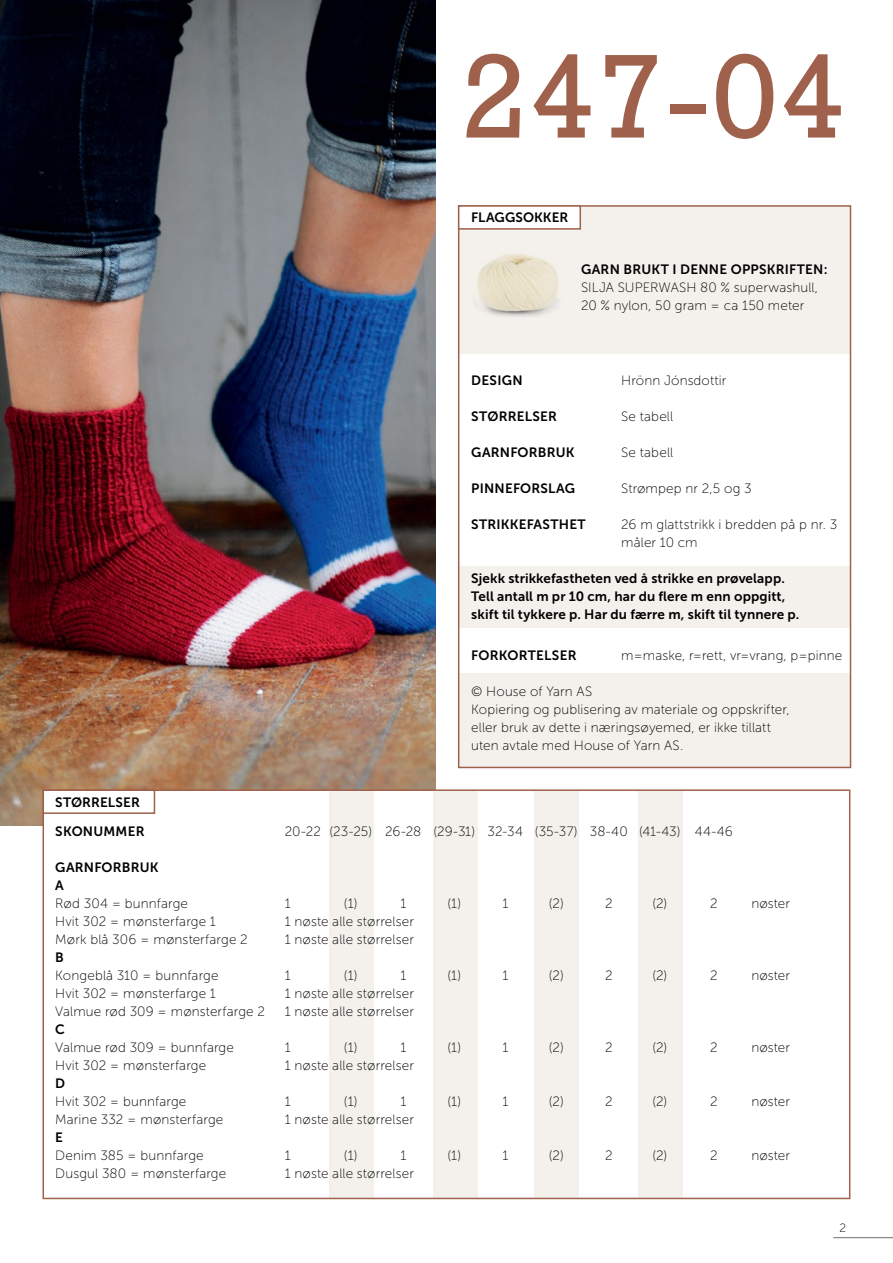
<style>
.page{position:relative;width:893px;height:1263px;background:#fff}
.page>*{position:absolute;margin:0;border:0;box-sizing:border-box;transform-origin:0 0}
.t1{font:121.5px "Rockwell";color:#9f614b}
.INNHOLD{font:13.5px/18px "Museo Sans 100";letter-spacing:.01em;color:#000}
.INNHOLD-2{font:13.5px "Museo Sans 700";letter-spacing:.01em;color:#000}
.INNHOLD-_Opps{font:13.5px "Museo Sans 700";letter-spacing:.005em;color:#000}
.t2{font:12px "Museo Sans 100";color:#000}
</style>
<div class="page">
<hr style="left:833px;top:1237px;width:60px;height:1px;background:#6d6e71">
<img style="left:0;top:0;width:436px;height:826px">
<div style="left:459px;top:206px;width:391px;height:148px;background:#f4f1ed"></div>
<div style="left:459px;top:566px;width:391px;height:61px;background:#f4f1ed"></div>
<div style="left:459px;top:673px;width:391px;height:95px;background:#f4f1ed"></div>
<div style="left:458px;top:205px;width:393px;height:563px;border:2px solid #9f614b"></div>
<div style="left:458px;top:205px;width:123px;height:25px;background:#fff;border:2px solid #9f614b"></div>
<img style="left:477px;top:253px;width:82px;height:64px">
<div style="left:44px;top:790px;width:806px;height:408px;background:#fff"></div>
<div style="left:433px;top:790px;width:44px;height:408px;background:#f4f1ed"></div>
<div style="left:330px;top:790px;width:44px;height:408px;background:#f4f1ed"></div>
<div style="left:535px;top:790px;width:44px;height:408px;background:#f4f1ed"></div>
<div style="left:639px;top:790px;width:44px;height:408px;background:#f4f1ed"></div>
<div style="left:43px;top:789px;width:807px;height:410px;border:2px solid #9f614b"></div>
<div style="left:43px;top:789px;width:112px;height:25px;background:#fff;border:2px solid #9f614b"></div>
<p class="t1" style="left:462px;top:26px;width:386px">247-04</p>
<p class="INNHOLD-_Opps" style="left:471px;top:210px;width:99px">FLAGGSOKKER</p>
<p class="INNHOLD-2" style="left:581px;top:261px;width:248px">GARN BRUKT I DENNE OPPSKRIFTEN:</p>
<p class="INNHOLD" style="left:581px;top:278px;width:239px">SILJA SUPERWASH 80 % superwashull,</p>
<p class="INNHOLD" style="left:581px;top:296px;width:225px">20 % nylon, 50 gram = ca 150 meter</p>
<p class="INNHOLD-2" style="left:471px;top:373px;width:53px">DESIGN</p>
<p class="INNHOLD" style="left:621px;top:372px;width:107px">Hrönn Jónsdottir</p>
<p class="INNHOLD-2" style="left:471px;top:409px;width:87px">STØRRELSER</p>
<p class="INNHOLD" style="left:621px;top:408px;width:53px">Se tabell</p>
<p class="INNHOLD-2" style="left:471px;top:445px;width:105px">GARNFORBRUK</p>
<p class="INNHOLD" style="left:621px;top:444px;width:53px">Se tabell</p>
<p class="INNHOLD-2" style="left:471px;top:481px;width:105px">PINNEFORSLAG</p>
<p class="INNHOLD" style="left:621px;top:480px;width:132px">Strømpep nr 2,5 og 3</p>
<p class="INNHOLD-2" style="left:471px;top:517px;width:116px">STRIKKEFASTHET</p>
<p class="INNHOLD" style="left:621px;top:516px;width:217px">26 m glattstrikk i bredden på p nr. 3 måler 10 cm</p>
<p class="INNHOLD-2" style="left:471px;top:571px;width:315px">Sjekk strikkefastheten ved å strikke en prøvelapp.</p>
<p class="INNHOLD-2" style="left:471px;top:589px;width:316px">Tell antall m pr 10 cm, har du flere m enn oppgitt,</p>
<p class="INNHOLD-2" style="left:471px;top:607px;width:330px">skift til tykkere p. Har du færre m, skift til tynnere p.</p>
<p class="INNHOLD-2" style="left:471px;top:648px;width:107px">FORKORTELSER</p>
<p class="INNHOLD" style="left:621px;top:646px;width:223px">m=maske, r=rett, vr=vrang, p=pinne</p>
<p class="INNHOLD" style="left:471px;top:682px;width:123px">© House of Yarn AS</p>
<p class="INNHOLD" style="left:471px;top:700px;width:320px">Kopiering og publisering av materiale og oppskrifter,</p>
<p class="INNHOLD" style="left:471px;top:718px;width:301px">eller bruk av dette i næringsøyemed, er ikke tillatt</p>
<p class="INNHOLD" style="left:471px;top:736px;width:214px">uten avtale med House of Yarn AS.</p>
<p class="INNHOLD-_Opps" style="left:55px;top:794px;width:86px">STØRRELSER</p>
<p class="INNHOLD-2" style="left:55px;top:824px;width:91px">SKONUMMER</p>
<p class="INNHOLD" style="left:285px;top:822px;width:450px">20-22 (23-25) 26-28 (29-31) 32-34 (35-37) 38-40 (41-43) 44-46</p>
<p class="INNHOLD-2" style="left:55px;top:860px;width:105px">GARNFORBRUK</p>
<p class="INNHOLD-2" style="left:55px;top:878px;width:10px">A</p>
<p class="INNHOLD" style="left:55px;top:894px;width:134px">Rød 304 = bunnfarge</p>
<p class="INNHOLD" style="left:285px;top:894px;width:7px">1</p>
<p class="INNHOLD" style="left:344px;top:894px;width:15px">(1)</p>
<p class="INNHOLD" style="left:400px;top:894px;width:7px">1</p>
<p class="INNHOLD" style="left:447px;top:894px;width:15px">(1)</p>
<p class="INNHOLD" style="left:502px;top:894px;width:7px">1</p>
<p class="INNHOLD" style="left:549px;top:894px;width:16px">(2)</p>
<p class="INNHOLD" style="left:605px;top:894px;width:9px">2</p>
<p class="INNHOLD" style="left:652px;top:894px;width:16px">(2)</p>
<p class="INNHOLD" style="left:710px;top:894px;width:9px">2</p>
<p class="INNHOLD" style="left:751px;top:894px;width:40px">nøster</p>
<p class="INNHOLD" style="left:55px;top:912px;width:162px">Hvit 302 = mønsterfarge 1</p>
<p class="INNHOLD" style="left:285px;top:912px;width:131px">1 nøste alle størrelser</p>
<p class="INNHOLD" style="left:55px;top:930px;width:194px">Mørk blå 306 = mønsterfarge 2</p>
<p class="INNHOLD" style="left:285px;top:930px;width:131px">1 nøste alle størrelser</p>
<p class="INNHOLD-2" style="left:55px;top:950px;width:10px">B</p>
<p class="INNHOLD" style="left:55px;top:966px;width:165px">Kongeblå 310 = bunnfarge</p>
<p class="INNHOLD" style="left:285px;top:966px;width:7px">1</p>
<p class="INNHOLD" style="left:344px;top:966px;width:15px">(1)</p>
<p class="INNHOLD" style="left:400px;top:966px;width:7px">1</p>
<p class="INNHOLD" style="left:447px;top:966px;width:15px">(1)</p>
<p class="INNHOLD" style="left:502px;top:966px;width:7px">1</p>
<p class="INNHOLD" style="left:549px;top:966px;width:16px">(2)</p>
<p class="INNHOLD" style="left:605px;top:966px;width:9px">2</p>
<p class="INNHOLD" style="left:652px;top:966px;width:16px">(2)</p>
<p class="INNHOLD" style="left:710px;top:966px;width:9px">2</p>
<p class="INNHOLD" style="left:751px;top:966px;width:40px">nøster</p>
<p class="INNHOLD" style="left:55px;top:984px;width:162px">Hvit 302 = mønsterfarge 1</p>
<p class="INNHOLD" style="left:285px;top:984px;width:131px">1 nøste alle størrelser</p>
<p class="INNHOLD" style="left:55px;top:1002px;width:211px">Valmue rød 309 = mønsterfarge 2</p>
<p class="INNHOLD" style="left:285px;top:1002px;width:131px">1 nøste alle størrelser</p>
<p class="INNHOLD-2" style="left:55px;top:1022px;width:11px">C</p>
<p class="INNHOLD" style="left:55px;top:1038px;width:180px">Valmue rød 309 = bunnfarge</p>
<p class="INNHOLD" style="left:285px;top:1038px;width:7px">1</p>
<p class="INNHOLD" style="left:344px;top:1038px;width:15px">(1)</p>
<p class="INNHOLD" style="left:400px;top:1038px;width:7px">1</p>
<p class="INNHOLD" style="left:447px;top:1038px;width:15px">(1)</p>
<p class="INNHOLD" style="left:502px;top:1038px;width:7px">1</p>
<p class="INNHOLD" style="left:549px;top:1038px;width:16px">(2)</p>
<p class="INNHOLD" style="left:605px;top:1038px;width:9px">2</p>
<p class="INNHOLD" style="left:652px;top:1038px;width:16px">(2)</p>
<p class="INNHOLD" style="left:710px;top:1038px;width:9px">2</p>
<p class="INNHOLD" style="left:751px;top:1038px;width:40px">nøster</p>
<p class="INNHOLD" style="left:55px;top:1056px;width:152px">Hvit 302 = mønsterfarge</p>
<p class="INNHOLD" style="left:285px;top:1056px;width:131px">1 nøste alle størrelser</p>
<p class="INNHOLD-2" style="left:55px;top:1076px;width:11px">D</p>
<p class="INNHOLD" style="left:55px;top:1092px;width:133px">Hvit 302 = bunnfarge</p>
<p class="INNHOLD" style="left:285px;top:1092px;width:7px">1</p>
<p class="INNHOLD" style="left:344px;top:1092px;width:15px">(1)</p>
<p class="INNHOLD" style="left:400px;top:1092px;width:7px">1</p>
<p class="INNHOLD" style="left:447px;top:1092px;width:15px">(1)</p>
<p class="INNHOLD" style="left:502px;top:1092px;width:7px">1</p>
<p class="INNHOLD" style="left:549px;top:1092px;width:16px">(2)</p>
<p class="INNHOLD" style="left:605px;top:1092px;width:9px">2</p>
<p class="INNHOLD" style="left:652px;top:1092px;width:16px">(2)</p>
<p class="INNHOLD" style="left:710px;top:1092px;width:9px">2</p>
<p class="INNHOLD" style="left:751px;top:1092px;width:40px">nøster</p>
<p class="INNHOLD" style="left:55px;top:1110px;width:170px">Marine 332 = mønsterfarge</p>
<p class="INNHOLD" style="left:285px;top:1110px;width:131px">1 nøste alle størrelser</p>
<p class="INNHOLD-2" style="left:55px;top:1130px;width:9px">E</p>
<p class="INNHOLD" style="left:55px;top:1146px;width:150px">Denim 385 = bunnfarge</p>
<p class="INNHOLD" style="left:285px;top:1146px;width:7px">1</p>
<p class="INNHOLD" style="left:344px;top:1146px;width:15px">(1)</p>
<p class="INNHOLD" style="left:400px;top:1146px;width:7px">1</p>
<p class="INNHOLD" style="left:447px;top:1146px;width:15px">(1)</p>
<p class="INNHOLD" style="left:502px;top:1146px;width:7px">1</p>
<p class="INNHOLD" style="left:549px;top:1146px;width:16px">(2)</p>
<p class="INNHOLD" style="left:605px;top:1146px;width:9px">2</p>
<p class="INNHOLD" style="left:652px;top:1146px;width:16px">(2)</p>
<p class="INNHOLD" style="left:710px;top:1146px;width:9px">2</p>
<p class="INNHOLD" style="left:751px;top:1146px;width:40px">nøster</p>
<p class="INNHOLD" style="left:55px;top:1164px;width:173px">Dusgul 380 = mønsterfarge</p>
<p class="INNHOLD" style="left:285px;top:1164px;width:131px">1 nøste alle størrelser</p>
<p class="t2" style="left:839px;top:1221px;width:8px">2</p>
</div>
